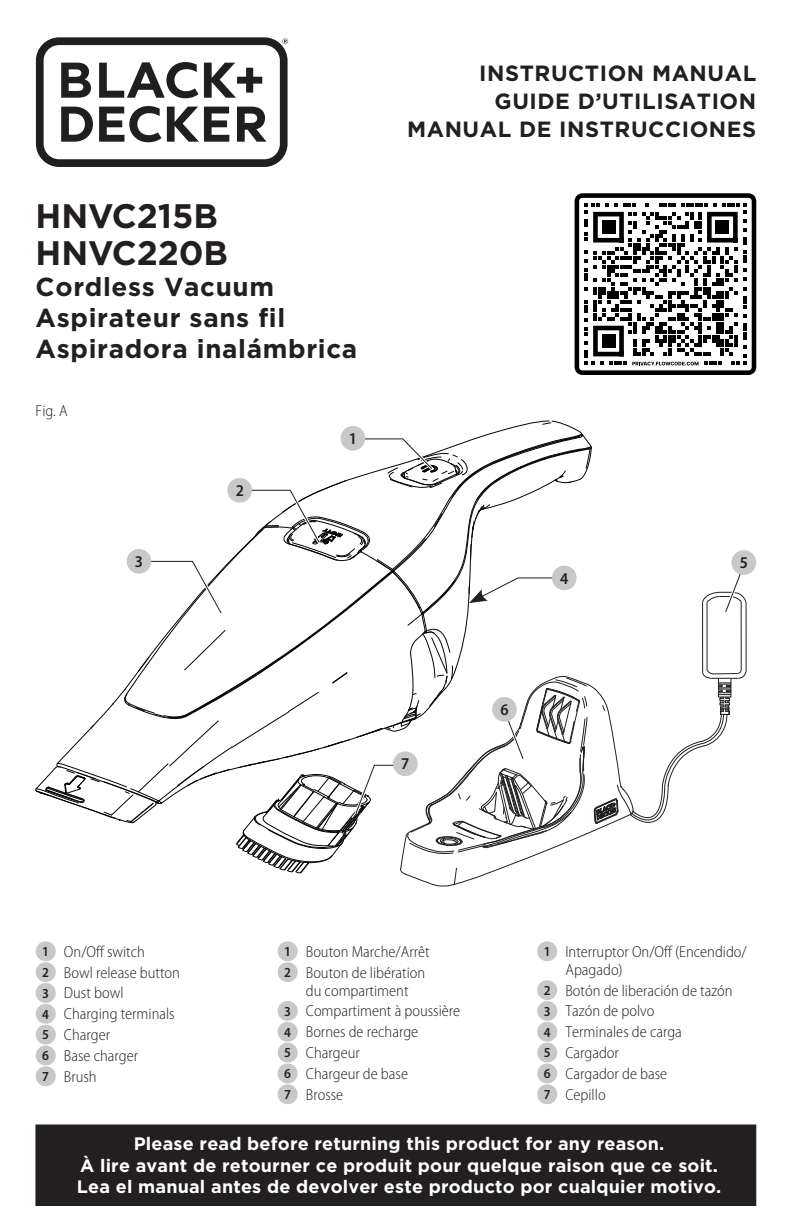
<style>
.page{position:relative;width:792px;height:1224px;background:#fff}
.page>*{position:absolute;margin:0;border:0;box-sizing:border-box;transform-origin:0 0}
.B_D_17pt{font:700 34px "Gotham";letter-spacing:-.005em;color:#231f20}
.t1{font:700 26px/31.2px "Gotham";letter-spacing:.025em;color:#231f20}
.t2{font:700 22px/28px "Gotham";letter-spacing:.025em;color:#231f20;text-align:right}
.t3{font:700 18px/21.6px "Gotham";letter-spacing:.01em;color:#fff;text-align:center}
.Callout__Figures{font:600 semi-condensed 16.4px "Myriad Pro";color:#231f20}
.B_-_Center{font:300 semi-condensed 16px/18px "Myriad Pro";color:#231f20;text-align:center}
.s1{font-weight:600;font-size:13.8px}
</style>
<div class="page">
<div style="left:36px;top:1126px;width:719px;height:79px;background:#231f20"></div>
<div style="left:35px;top:1125px;width:721px;height:81px;border:2px solid #231f20"></div>
<svg style="left:36px;top:37px;width:252px;height:129px"></svg>
<svg style="left:575px;top:193px;width:181px;height:182px"></svg>
<div style="left:715px;top:220px;width:14px;height:14px;background:#000"></div>
<svg style="left:46px;top:941px;width:10px;height:145px"></svg>
<svg style="left:288px;top:941px;width:10px;height:41px"></svg>
<svg style="left:288px;top:1001px;width:10px;height:103px"></svg>
<svg style="left:547px;top:941px;width:11px;height:20px"></svg>
<svg style="left:547px;top:980px;width:11px;height:124px"></svg>
<div style="left:731px;top:550px;width:25px;height:25px;background:#c7c8ca;border-radius:12px"></div>
<svg style="left:36px;top:421px;width:712px;height:465px"></svg>
<div style="left:492px;top:697px;width:25px;height:25px;background:#c7c8ca;border-radius:12px"></div>
<p class="B_D_17pt" style="left:36px;top:193px;width:184px">HNVC215B</p>
<p class="B_D_17pt" style="left:36px;top:230px;width:194px">HNVC220B</p>
<p class="t1" style="left:36px;top:271px;width:323px">Cordless Vacuum<br>Aspirateur sans fil<br>Aspiradora inalámbrica</p>
<p class="B_-_Center" style="left:36px;top:402px;width:34px">Fig. A</p>
<p class="Callout__Figures" style="left:135px;top:552px;width:10px">3</p>
<p class="Callout__Figures" style="left:236px;top:481px;width:10px">2</p>
<p class="Callout__Figures" style="left:349px;top:429px;width:10px">1</p>
<h3 class="t2" style="left:407px;top:59px;width:351px">INSTRUCTION MANUAL<br>GUIDE D’UTILISATION<br>MANUAL DE INSTRUCCIONES</h3>
<p class="Callout__Figures" style="left:560px;top:569px;width:10px">4</p>
<p class="Callout__Figures" style="left:740px;top:554px;width:10px">5</p>
<p class="Callout__Figures" style="left:401px;top:755px;width:10px">7</p>
<p class="Callout__Figures" style="left:500px;top:700px;width:10px">6</p>
<p class="B_-_Center" style="left:42px;top:943px;width:104px"><span class="s1">1</span> On/Off switch</p>
<p class="B_-_Center" style="left:42px;top:964px;width:139px"><span class="s1">2</span> Bowl release button</p>
<p class="B_-_Center" style="left:42px;top:984px;width:83px"><span class="s1">3</span> Dust bowl</p>
<p class="B_-_Center" style="left:42px;top:1005px;width:134px"><span class="s1">4</span> Charging terminals</p>
<p class="B_-_Center" style="left:42px;top:1026px;width:69px"><span class="s1">5</span> Charger</p>
<p class="B_-_Center" style="left:42px;top:1047px;width:97px"><span class="s1">6</span> Base charger</p>
<p class="B_-_Center" style="left:42px;top:1068px;width:56px"><span class="s1">7</span> Brush</p>
<p class="B_-_Center" style="left:284px;top:943px;width:147px"><span class="s1">1</span> Bouton Marche/Arrêt</p>
<p class="B_-_Center" style="left:284px;top:964px;width:143px"><span class="s1">2</span> Bouton de libération du compartiment</p>
<p class="B_-_Center" style="left:284px;top:1002px;width:178px"><span class="s1">3</span> Compartiment à poussière</p>
<p class="B_-_Center" style="left:284px;top:1023px;width:136px"><span class="s1">4</span> Bornes de recharge</p>
<p class="B_-_Center" style="left:284px;top:1044px;width:77px"><span class="s1">5</span> Chargeur</p>
<p class="B_-_Center" style="left:284px;top:1065px;width:125px"><span class="s1">6</span> Chargeur de base</p>
<p class="B_-_Center" style="left:284px;top:1086px;width:61px"><span class="s1">7</span> Brosse</p>
<p class="B_-_Center" style="left:565px;top:943px;width:183px;text-align:left;text-indent:-22px"><span class="s1">1</span> Interruptor On/Off (Encendido/<br>Apagado)</p>
<p class="B_-_Center" style="left:544px;top:982px;width:191px"><span class="s1">2</span> Botón de liberación de tazón</p>
<p class="B_-_Center" style="left:544px;top:1002px;width:112px"><span class="s1">3</span> Tazón de polvo</p>
<p class="B_-_Center" style="left:544px;top:1023px;width:140px"><span class="s1">4</span> Terminales de carga</p>
<p class="B_-_Center" style="left:544px;top:1044px;width:77px"><span class="s1">5</span> Cargador</p>
<p class="B_-_Center" style="left:544px;top:1065px;width:125px"><span class="s1">6</span> Cargador de base</p>
<p class="B_-_Center" style="left:544px;top:1086px;width:63px"><span class="s1">7</span> Cepillo</p>
<p class="t3" style="left:77px;top:1133px;width:646px">Please read before returning this product for any reason.<br>À lire avant de retourner ce produit pour quelque raison que ce soit.<br>Lea el manual antes de devolver este producto por cualquier motivo.</p>
</div>
